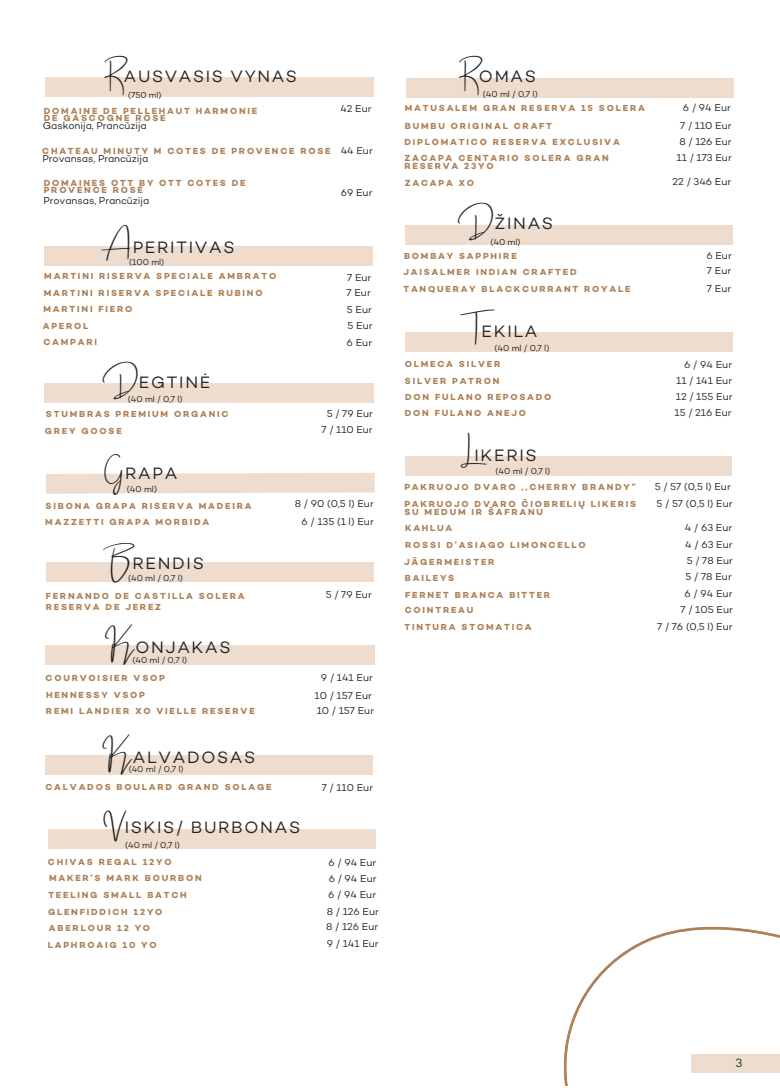
<style>
.page{position:relative;width:780px;height:1088px;background:#fff}
.page>*{position:absolute;margin:0;border:0;box-sizing:border-box;transform-origin:0 0}
.t1{font:16.75px "Campton";letter-spacing:.1em;color:#232323}
.t2{font:12.25px "Campton";color:#0e393a}
.t3{font:10.25px "Campton";letter-spacing:-.005em;color:#232323}
.t4{font:10.12px/16.1px "Campton";color:#232323}
.t5{font:700 9px/7.5px "Campton";letter-spacing:.2em;color:#ad8057}
.t6{font:700 8.88px/7.5px "Campton";letter-spacing:.2em;color:#ad8057}
.t7{font:8.75px "Campton";letter-spacing:-.005em;color:#232323}
.s1{font-family:"Amsterdam Two ttf"}
.s2{font-weight:400;font-size:10.12px;color:#232323}
</style>
<div class="page">
<div style="left:44px;top:246px;width:329px;height:19px;background:#eeddce"></div>
<div style="left:405px;top:456px;width:326px;height:20px;background:#eeddce"></div>
<div style="left:405px;top:332px;width:327px;height:20px;background:#eeddce"></div>
<div style="left:405px;top:78px;width:328px;height:20px;background:#eeddce"></div>
<div style="left:48px;top:829px;width:328px;height:20px;background:#eeddce"></div>
<div style="left:45px;top:755px;width:327px;height:20px;background:#eeddce"></div>
<div style="left:45px;top:645px;width:330px;height:20px;background:#eeddce"></div>
<div style="left:46px;top:562px;width:328px;height:20px;background:#eeddce"></div>
<svg style="left:46px;top:473px;width:329px;height:21px;background:#efdfd1"></svg>
<div style="left:44px;top:383px;width:330px;height:20px;background:#eeddce"></div>
<div style="left:45px;top:77px;width:328px;height:20px;background:#eeddce"></div>
<div style="left:405px;top:225px;width:327px;height:20px;background:#eeddce"></div>
<svg style="left:563px;top:926px;width:217px;height:160px"></svg>
<h1 class="t1" style="left:107px;top:66px;width:192px"><span class="s1">R</span>AUSVASIS VYNAS</h1>
<p class="t3" style="left:43px;top:119px;width:105px">Gaskonija, Prancūzija</p>
<p class="t7" style="left:128px;top:89px;width:35px">(750 ml)</p>
<p class="t5" style="left:44px;top:107px;width:215px">DOMAINE DE PELLEHAUT HARMONIE<br>DE GASCOGNE ROSE</p>
<p class="t4" style="left:340px;top:100px;width:33px">42 Eur</p>
<p class="t5" style="left:42px;top:147px;width:332px">CHATEAU MINUTY M COTES DE PROVENCE ROSE <span class="s2">44 Eur</span></p>
<p class="t3" style="left:43px;top:152px;width:107px">Provansas, Prancūzija</p>
<p class="t5" style="left:44px;top:179px;width:203px">DOMAINES OTT BY OTT COTES DE<br>PROVENCE ROSÉ</p>
<p class="t4" style="left:341px;top:184px;width:33px">69 Eur</p>
<p class="t3" style="left:43px;top:194px;width:107px">Provansas, Prancūzija</p>
<h1 class="t1" style="left:107px;top:236px;width:129px"><span class="s1">A</span>PERITIVAS</h1>
<p class="t7" style="left:129px;top:257px;width:37px">(100 ml)</p>
<p class="t6" style="left:44px;top:272px;width:233px">MARTINI RISERVA SPECIALE AMBRATO</p>
<p class="t4" style="left:347px;top:269px;width:26px">7 Eur</p>
<p class="t6" style="left:44px;top:289px;width:220px">MARTINI RISERVA SPECIALE RUBINO</p>
<p class="t4" style="left:346px;top:284px;width:26px">7 Eur</p>
<p class="t6" style="left:44px;top:305px;width:90px">MARTINI FIERO</p>
<p class="t4" style="left:347px;top:301px;width:27px">5 Eur</p>
<p class="t6" style="left:43px;top:322px;width:47px">APEROL</p>
<p class="t4" style="left:347px;top:318px;width:27px">5 Eur</p>
<p class="t6" style="left:43px;top:338px;width:55px">CAMPARI</p>
<p class="t4" style="left:346px;top:335px;width:27px">6 Eur</p>
<h1 class="t1" style="left:110px;top:371px;width:102px"><span class="s1">D</span>EGTINĖ</h1>
<p class="t7" style="left:128px;top:393px;width:56px">(40 ml / 0,7 l)</p>
<p class="t6" style="left:46px;top:410px;width:184px">STUMBRAS PREMIUM ORGANIC</p>
<p class="t4" style="left:327px;top:405px;width:48px">5 / 79 Eur</p>
<p class="t6" style="left:45px;top:427px;width:78px">GREY GOOSE</p>
<p class="t4" style="left:321px;top:422px;width:53px">7 / 110 Eur</p>
<h1 class="t1" style="left:105px;top:462px;width:74px"><span class="s1">G</span>RAPA</h1>
<p class="t7" style="left:127px;top:484px;width:32px">(40 ml)</p>
<p class="t6" style="left:45px;top:518px;width:165px">MAZZETTI GRAPA MORBIDA</p>
<p class="t4" style="left:301px;top:513px;width:74px">6 / 135 (1 l) Eur</p>
<p class="t6" style="left:46px;top:502px;width:207px">SIBONA GRAPA RISERVA MADEIRA</p>
<p class="t4" style="left:295px;top:495px;width:80px">8 / 90 (0,5 l) Eur</p>
<h1 class="t1" style="left:110px;top:552px;width:96px"><span class="s1">B</span>RENDIS</h1>
<p class="t7" style="left:128px;top:573px;width:56px">(40 ml / 0,7 l)</p>
<p class="t6" style="left:46px;top:591px;width:200px;line-height:10.8px">FERNANDO DE CASTILLA SOLERA<br>RESERVA DE JEREZ</p>
<p class="t4" style="left:325px;top:586px;width:48px">5 / 79 Eur</p>
<h1 class="t1" style="left:109px;top:637px;width:123px"><span class="s1">K</span>ONJAKAS</h1>
<p class="t7" style="left:132px;top:654px;width:56px">(40 ml / 0,7 l)</p>
<p class="t6" style="left:46px;top:674px;width:121px">COURVOISIER VSOP</p>
<p class="t4" style="left:321px;top:669px;width:53px">9 / 141 Eur</p>
<p class="t6" style="left:46px;top:691px;width:100px">HENNESSY VSOP</p>
<p class="t4" style="left:314px;top:687px;width:59px">10 / 157 Eur</p>
<p class="t6" style="left:46px;top:707px;width:210px">REMI LANDIER XO VIELLE RESERVE</p>
<p class="t4" style="left:317px;top:702px;width:59px">10 / 157 Eur</p>
<h1 class="t1" style="left:106px;top:746px;width:151px"><span class="s1">K</span>ALVADOSAS</h1>
<p class="t7" style="left:129px;top:763px;width:56px">(40 ml / 0,7 l)</p>
<p class="t6" style="left:45px;top:783px;width:228px">CALVADOS BOULARD GRAND SOLAGE</p>
<p class="t4" style="left:321px;top:779px;width:53px">7 / 110 Eur</p>
<h1 class="t1" style="left:104px;top:817px;width:198px"><span class="s1">V</span>ISKIS/ BURBONAS</h1>
<p class="t7" style="left:125px;top:839px;width:56px">(40 ml / 0,7 l)</p>
<p class="t6" style="left:49px;top:874px;width:154px">MAKER’S MARK BOURBON</p>
<p class="t4" style="left:329px;top:870px;width:49px">6 / 94 Eur</p>
<p class="t6" style="left:48px;top:908px;width:116px">GLENFIDDICH 12YO</p>
<p class="t4" style="left:327px;top:904px;width:54px">8 / 126 Eur</p>
<p class="t6" style="left:48px;top:858px;width:125px">CHIVAS REGAL 12YO</p>
<p class="t4" style="left:328px;top:854px;width:49px">6 / 94 Eur</p>
<p class="t6" style="left:48px;top:891px;width:140px">TEELING SMALL BATCH</p>
<p class="t4" style="left:328px;top:886px;width:49px">6 / 94 Eur</p>
<p class="t6" style="left:49px;top:924px;width:103px">ABERLOUR 12 YO</p>
<p class="t4" style="left:326px;top:919px;width:54px">8 / 126 Eur</p>
<p class="t6" style="left:48px;top:941px;width:110px">LAPHROAIG 10 YO</p>
<p class="t4" style="left:327px;top:935px;width:53px">9 / 141 Eur</p>
<h1 class="t1" style="left:461px;top:66px;width:76px"><span class="s1">R</span>OMAS</h1>
<p class="t7" style="left:483px;top:88px;width:56px">(40 ml / 0,7 l)</p>
<p class="t6" style="left:405px;top:104px;width:241px">MATUSALEM GRAN RESERVA 15 SOLERA</p>
<p class="t4" style="left:683px;top:99px;width:49px">6 / 94 Eur</p>
<p class="t6" style="left:405px;top:122px;width:149px">BUMBU ORIGINAL CRAFT</p>
<p class="t4" style="left:680px;top:118px;width:53px">7 / 110 Eur</p>
<p class="t6" style="left:404px;top:138px;width:217px">DIPLOMATICO RESERVA EXCLUSIVA</p>
<p class="t4" style="left:679px;top:133px;width:54px">8 / 126 Eur</p>
<p class="t6" style="left:404px;top:154px;width:206px">ZACAPA CENTARIO SOLERA GRAN<br>RESERVA 23YO</p>
<p class="t4" style="left:676px;top:150px;width:57px">11 / 173 Eur</p>
<p class="t6" style="left:405px;top:179px;width:71px">ZACAPA XO</p>
<p class="t4" style="left:672px;top:173px;width:60px">22 / 346 Eur</p>
<h1 class="t1" style="left:466px;top:213px;width:89px"><span class="s1">D</span>ŽINAS</h1>
<p class="t7" style="left:490px;top:237px;width:32px">(40 ml)</p>
<p class="t6" style="left:404px;top:252px;width:114px">BOMBAY SAPPHIRE</p>
<p class="t4" style="left:706px;top:247px;width:27px">6 Eur</p>
<p class="t6" style="left:403px;top:268px;width:175px">JAISALMER INDIAN CRAFTED</p>
<p class="t4" style="left:707px;top:262px;width:26px">7 Eur</p>
<p class="t6" style="left:403px;top:285px;width:228px">TANQUERAY BLACKCURRANT ROYALE</p>
<p class="t4" style="left:707px;top:280px;width:26px">7 Eur</p>
<h1 class="t1" style="left:465px;top:321px;width:73px"><span class="s1">T</span>EKILA</h1>
<p class="t7" style="left:494px;top:342px;width:56px">(40 ml / 0,7 l)</p>
<p class="t6" style="left:405px;top:360px;width:97px">OLMECA SILVER</p>
<p class="t4" style="left:684px;top:356px;width:49px">6 / 94 Eur</p>
<p class="t6" style="left:405px;top:373px;width:148px;line-height:15.6px">SILVER PATRON<br>DON FULANO REPOSADO</p>
<p class="t4" style="left:675px;top:373px;width:58px">11 / 141 Eur<br>12 / 155 Eur</p>
<p class="t6" style="left:405px;top:409px;width:123px">DON FULANO ANEJO</p>
<p class="t4" style="left:674px;top:405px;width:58px">15 / 216 Eur</p>
<h1 class="t1" style="left:464px;top:445px;width:73px"><span class="s1">L</span>IKERIS</h1>
<p class="t7" style="left:495px;top:466px;width:56px">(40 ml / 0,7 l)</p>
<p class="t6" style="left:404px;top:483px;width:233px">PAKRUOJO DVARO ,,CHERRY BRANDY”</p>
<p class="t4" style="left:654px;top:479px;width:78px">5 / 57 (0,5 l) Eur</p>
<p class="t6" style="left:404px;top:500px;width:233px">PAKRUOJO DVARO ČIOBRELIŲ LIKERIS<br>SU MEDUM IR ŠAFRANU</p>
<p class="t4" style="left:656px;top:495px;width:78px">5 / 57 (0,5 l) Eur</p>
<p class="t6" style="left:405px;top:541px;width:182px">ROSSI D’ASIAGO LIMONCELLO</p>
<p class="t4" style="left:685px;top:536px;width:49px">4 / 63 Eur</p>
<p class="t6" style="left:405px;top:524px;width:49px">KAHLUA</p>
<p class="t4" style="left:685px;top:520px;width:49px">4 / 63 Eur</p>
<p class="t6" style="left:404px;top:558px;width:92px">JÄGERMEISTER</p>
<p class="t4" style="left:686px;top:552px;width:48px">5 / 78 Eur</p>
<p class="t6" style="left:405px;top:591px;width:146px">FERNET BRANCA BITTER</p>
<p class="t4" style="left:684px;top:585px;width:49px">6 / 94 Eur</p>
<p class="t6" style="left:405px;top:574px;width:51px">BAILEYS</p>
<p class="t4" style="left:685px;top:569px;width:48px">5 / 78 Eur</p>
<p class="t6" style="left:405px;top:606px;width:70px">COINTREAU</p>
<p class="t4" style="left:680px;top:601px;width:54px">7 / 105 Eur</p>
<p class="t6" style="left:404px;top:623px;width:129px">TINTURA STOMATICA</p>
<p class="t4" style="left:657px;top:618px;width:77px">7 / 76 (0,5 l) Eur</p>
<h2 class="t2" style="left:735px;top:1055px;width:9px">3</h2>
</div>
